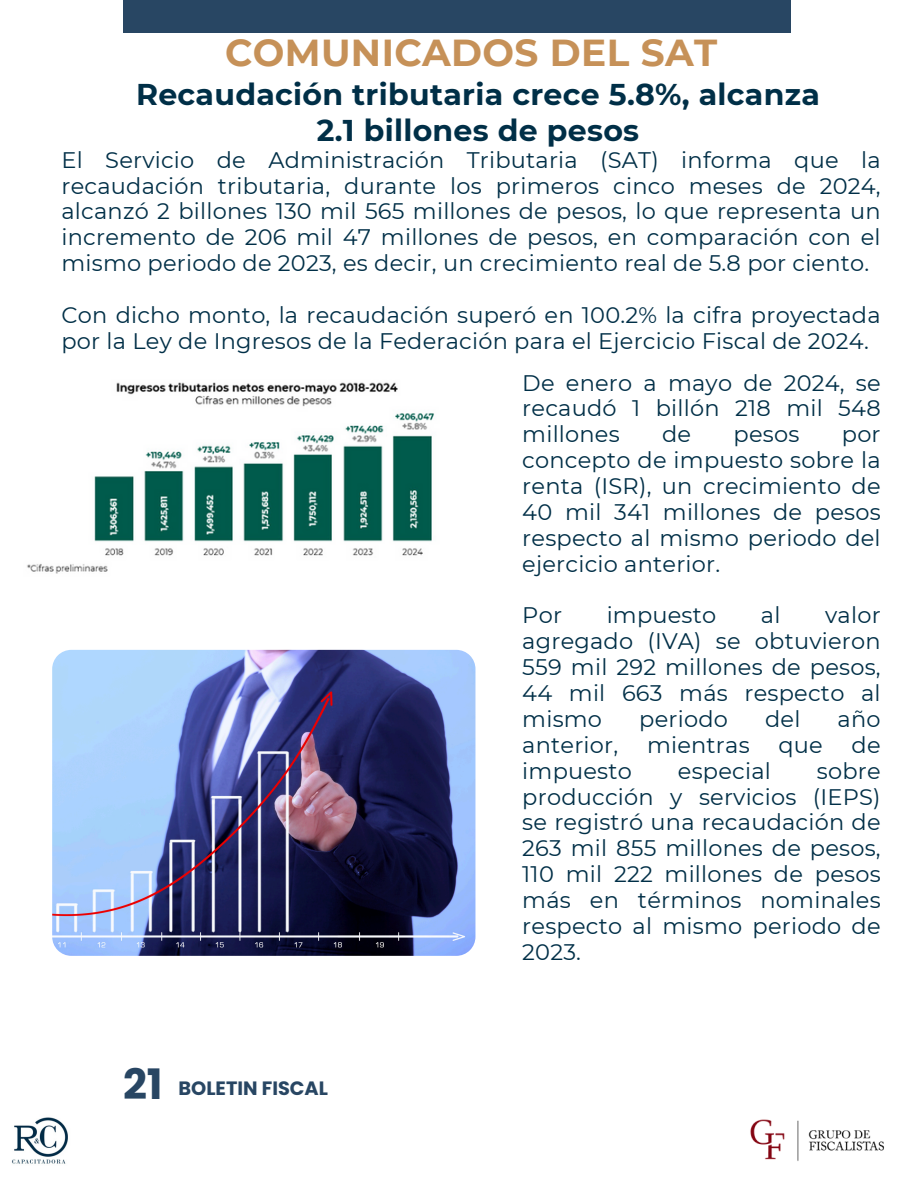
<style>
.page{position:relative;width:918px;height:1188px;background:#fff}
.page>*{position:absolute;margin:0;border:0;box-sizing:border-box;transform-origin:0 0}
.t1{font:700 41.85px "Poppins";color:#284663}
.t2{font:700 37.5px "Montserrat";letter-spacing:.01em;color:#c69158}
.t3{font:700 30px/36px "Montserrat";letter-spacing:.01em;color:#002f47;text-align:center}
.t4{font:22.5px/25.8px "Montserrat";letter-spacing:.01em;color:#002f47;text-align:justify}
.t5{font:700 19.35px "Poppins";color:#284663}
</style>
<div class="page">
<div style="left:123px;top:0;width:668px;height:33px;background:#284663"></div>
<img style="left:27px;top:382px;width:407px;height:192px">
<img style="left:52px;top:650px;width:423px;height:306px">
<img style="left:12px;top:1117px;width:56px;height:47px">
<img style="left:750px;top:1119px;width:134px;height:42px">
<h3 class="t2" style="left:225px;top:30px;width:494px">COMUNICADOS DEL SAT</h3>
<p class="t3" style="left:136px;top:76px;width:685px">Recaudación tributaria crece 5.8%, alcanza<br>2.1 billones de pesos</p>
<h3 class="t4" style="left:62px;top:147px;width:821px">El Servicio de Administración Tributaria (SAT) informa que la recaudación tributaria, durante los primeros cinco meses de 2024, alcanzó 2 billones 130 mil 565 millones de pesos, lo que representa un incremento de 206 mil 47 millones de pesos, en comparación con el mismo periodo de 2023, es decir, un crecimiento real de 5.8 por ciento.</h3>
<h3 class="t4" style="left:62px;top:302px;width:821px">Con dicho monto, la recaudación superó en 100.2% la cifra proyectada por la Ley de Ingresos de la Federación para el Ejercicio Fiscal de 2024.</h3>
<p class="t4" style="left:522px;top:370px;width:360px">De enero a mayo de 2024, se recaudó 1 billón 218 mil 548 millones</p>
<p class="t4" style="left:662px;top:421px;width:31px">de</p>
<p class="t4" style="left:734px;top:421px;width:67px">pesos</p>
<p class="t4" style="left:522px;top:421px;width:360px;text-indent:320px">por concepto de impuesto sobre la renta (ISR), un crecimiento de 40 mil 341 millones de pesos respecto al mismo periodo del ejercicio anterior.</p>
<p class="t4" style="left:522px;top:602px;width:41px">Por</p>
<p class="t4" style="left:607px;top:602px;width:111px">impuesto</p>
<p class="t4" style="left:761px;top:602px;width:21px">al</p>
<p class="t4" style="left:522px;top:602px;width:360px;text-indent:303px">valor agregado (IVA) se obtuvieron 559 mil 292 millones de pesos, 44 mil 663 más respecto al mismo</p>
<p class="t4" style="left:639px;top:706px;width:90px">periodo</p>
<p class="t4" style="left:765px;top:706px;width:37px">del</p>
<p class="t4" style="left:838px;top:706px;width:45px">año</p>
<h2 class="t1" style="left:123px;top:1056px;width:41px">21</h2>
<h3 class="t5" style="left:179px;top:1075px;width:151px">BOLETIN FISCAL</h3>
<p class="t4" style="left:522px;top:732px;width:97px">anterior,</p>
<p class="t4" style="left:647px;top:732px;width:104px">mientras</p>
<p class="t4" style="left:778px;top:732px;width:46px">que</p>
<p class="t4" style="left:852px;top:732px;width:31px">de</p>
<p class="t4" style="left:522px;top:758px;width:111px">impuesto</p>
<p class="t4" style="left:678px;top:758px;width:94px">especial</p>
<p class="t4" style="left:522px;top:758px;width:360px;text-indent:295px">sobre producción y servicios (IEPS) se registró una recaudación de 263 mil 855 millones de pesos, 110 mil 222 millones de pesos más en términos nominales respecto al mismo periodo de 2023.</p>
</div>
